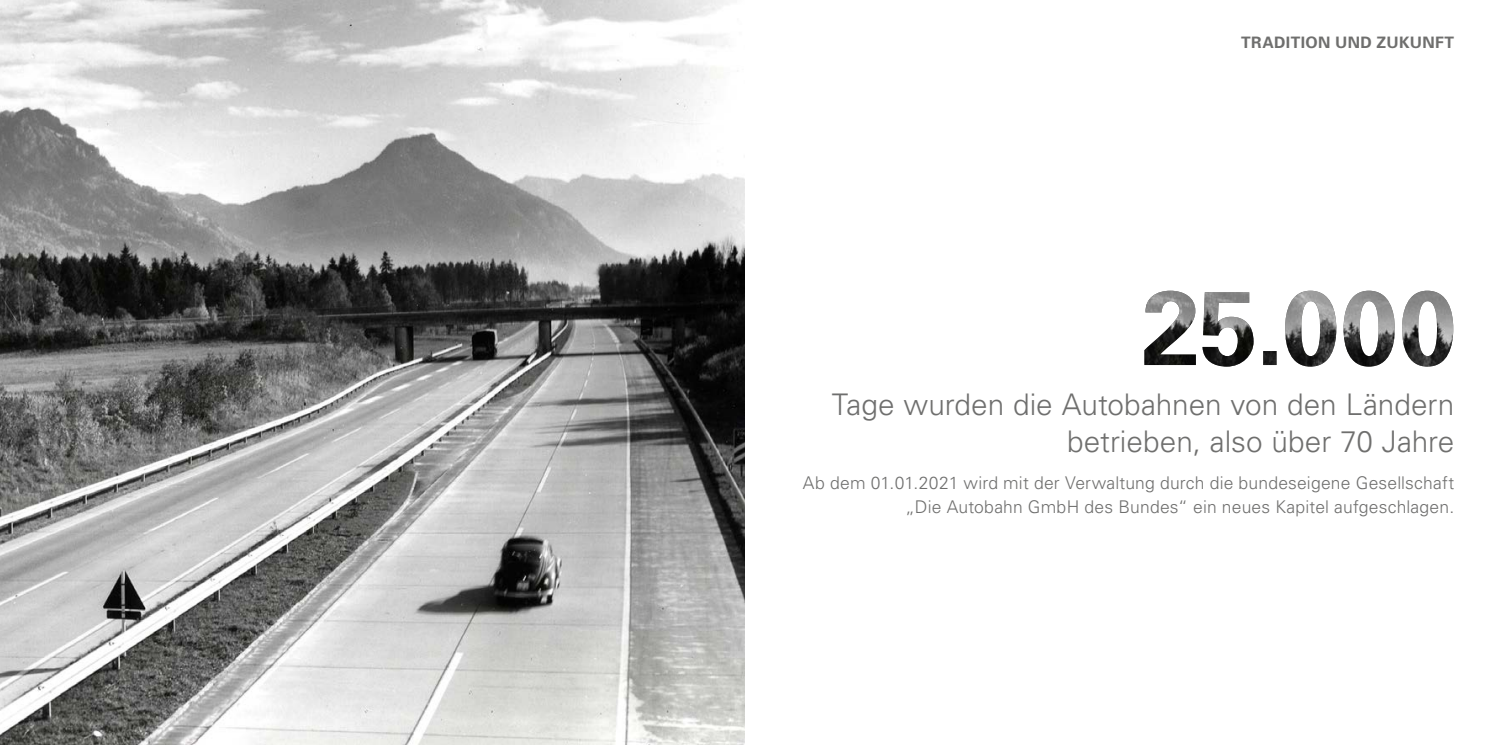
<style>
.page{position:relative;width:1489px;height:745px;background:#fff}
.page>*{position:absolute;margin:0;border:0;box-sizing:border-box;transform-origin:0 0}
.Headline_70k_links{font:300 29.75px/36.8px "Univers";color:#6f6f6e;text-align:right}
.Copy_70_k_links{font:300 17.5px/24.5px "Univers";letter-spacing:.01em;color:#6f6f6e;text-align:right}
.t1{font:700 15.75px "Univers";letter-spacing:.025em;color:#6f6f6e}
</style>
<div class="page">
<img style="left:1144px;top:290px;width:308px;height:76px">
<img style="left:0;top:0;width:744px;height:744px">
<p class="t1" style="left:1240px;top:32px;width:215px">TRADITION UND ZUKUNFT</p>
<p class="Headline_70k_links" style="left:832px;top:385px;width:623px">Tage wurden die Autobahnen von den Ländern betrieben, also über 70 Jahre</p>
<p class="Copy_70_k_links" style="left:803px;top:469px;width:652px">Ab dem 01.01.2021 wird mit der Verwaltung durch die bundeseigene Gesellschaft „Die Autobahn GmbH des Bundes“ ein neues Kapitel aufgeschlagen.</p>
</div>
